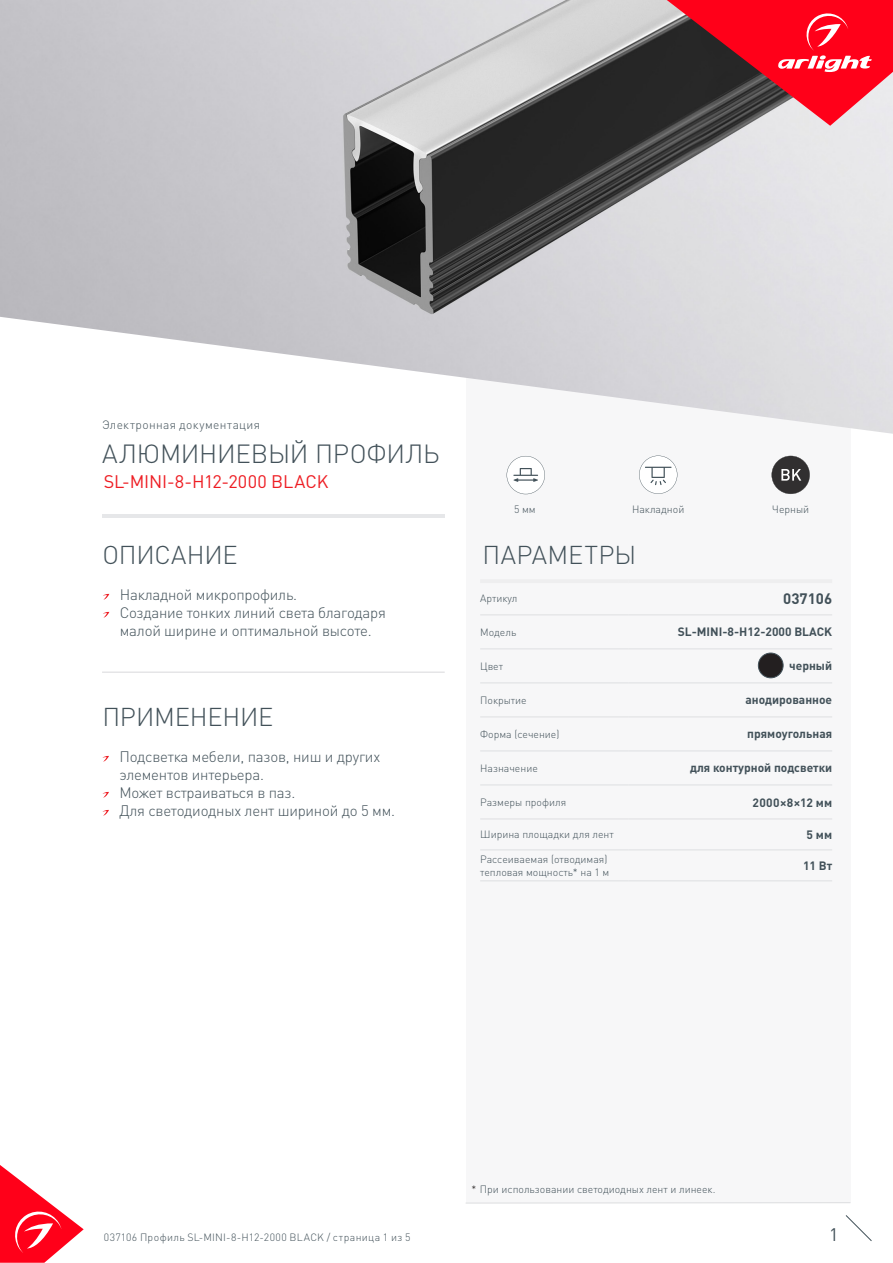
<style>
.page{position:relative;width:893px;height:1263px;background:#fff}
.page>*{position:absolute;margin:0;border:0;box-sizing:border-box;transform-origin:0 0}
.t1{font:300 25.95px "DIN Pro";letter-spacing:-.01em;color:#425159}
.t2{font:300 25.5px "DIN Pro";letter-spacing:-.005em;color:#425159}
.t3{font:300 25.5px "DIN Pro";letter-spacing:.015em;color:#425159}
.t4{font:18px "DIN Pro";letter-spacing:-.01em;color:#ee1d23}
.t5{font:18px "DIN Pro";color:#425159}
.t6{font:300 15px/18px "DIN Pro";letter-spacing:-.015em;color:#425159}
.t7{font:700 15px "DIN Pro";color:#425159}
.t8{font:700 12px "DIN Pro";color:#425159}
.t9{font:300 12px "DIN Pro";letter-spacing:.03em;color:#425159}
.t10{font:300 10.5px/12.6px "DIN Pro";color:#425159}
.t11{font:300 10.5px "DIN Pro";letter-spacing:.03em;color:#425159}
.s1{color:#231f20}
</style>
<div class="page">
<svg style="left:0;top:1165px;width:84px;height:98px"></svg>
<svg style="left:845px;top:1215px;width:27px;height:26px"></svg>
<div style="left:466px;top:250px;width:384px;height:953px;background:#f7f7f8"></div>
<img style="left:0;top:0;width:893px;height:434px">
<hr style="left:102px;top:514px;width:342px;height:3px;background:#e6e7e9">
<hr style="left:480px;top:579px;width:148px;height:4px;background:#eeeeef">
<hr style="left:628px;top:579px;width:204px;height:4px;background:#eeeeef">
<hr style="left:480px;top:614px;width:148px;height:1px;background:#e6e7e9">
<hr style="left:628px;top:614px;width:204px;height:1px;background:#e6e7e9">
<hr style="left:480px;top:648px;width:148px;height:2px;background:#e6e7e9">
<hr style="left:628px;top:648px;width:204px;height:2px;background:#e6e7e9">
<hr style="left:480px;top:682px;width:148px;height:2px;background:#e6e7e9">
<hr style="left:628px;top:682px;width:204px;height:2px;background:#e6e7e9">
<hr style="left:480px;top:716px;width:148px;height:2px;background:#e6e7e9">
<hr style="left:628px;top:716px;width:204px;height:2px;background:#e6e7e9">
<hr style="left:480px;top:750px;width:148px;height:2px;background:#e6e7e9">
<hr style="left:628px;top:750px;width:204px;height:2px;background:#e6e7e9">
<hr style="left:480px;top:784px;width:148px;height:2px;background:#e6e7e9">
<hr style="left:628px;top:784px;width:204px;height:2px;background:#e6e7e9">
<hr style="left:480px;top:818px;width:148px;height:2px;background:#e6e7e9">
<hr style="left:628px;top:818px;width:204px;height:2px;background:#e6e7e9">
<hr style="left:480px;top:849px;width:148px;height:2px;background:#e6e7e9">
<hr style="left:628px;top:849px;width:204px;height:2px;background:#e6e7e9">
<hr style="left:480px;top:880px;width:148px;height:1px;background:#e6e7e9">
<hr style="left:628px;top:880px;width:204px;height:1px;background:#e6e7e9">
<hr style="left:466px;top:1202px;width:384px;height:1px;background:#dcdddf">
<svg style="left:667px;top:0;width:226px;height:126px;background:#bd313f"></svg>
<svg style="left:103px;top:594px;width:6px;height:6px"></svg>
<svg style="left:103px;top:612px;width:6px;height:6px"></svg>
<svg style="left:102px;top:756px;width:7px;height:6px"></svg>
<svg style="left:102px;top:792px;width:7px;height:6px"></svg>
<svg style="left:102px;top:810px;width:7px;height:6px"></svg>
<hr style="left:102px;top:672px;width:343px;height:1px;background:#dcdddf">
<div style="left:758px;top:653px;width:25px;height:25px;background:#231f20;border-radius:50%"></div>
<div style="left:758px;top:653px;width:25px;height:25px;border:1px solid #425159;border-radius:50%"></div>
<svg style="left:507px;top:456px;width:38px;height:38px"></svg>
<svg style="left:772px;top:456px;width:38px;height:38px"></svg>
<svg style="left:639px;top:456px;width:38px;height:38px"></svg>
<p class="t9" style="left:102px;top:417px;width:160px">Электронная документация</p>
<p class="t1" style="left:102px;top:436px;width:339px">АЛЮМИНИЕВЫЙ ПРОФИЛЬ</p>
<p class="t4" style="left:104px;top:470px;width:226px">SL-MINI-8-H12-2000 BLACK</p>
<p class="t2" style="left:102px;top:537px;width:137px">ОПИСАНИЕ</p>
<p class="t6" style="left:120px;top:584px;width:179px">Накладной микропрофиль.</p>
<p class="t6" style="left:120px;top:602px;width:268px">Создание тонких линий света благодаря малой ширине и оптимальной высоте.</p>
<p class="t2" style="left:102px;top:699px;width:172px">ПРИМЕНЕНИЕ</p>
<p class="t6" style="left:119px;top:746px;width:262px">Подсветка мебели, пазов, ниш и других элементов интерьера.</p>
<p class="t6" style="left:119px;top:782px;width:178px">Может встраиваться в паз.</p>
<p class="t6" style="left:119px;top:800px;width:277px">Для светодиодных лент шириной до 5 мм.</p>
<p class="t10" style="left:514px;top:502px;width:23px">5 мм</p>
<p class="t10" style="left:632px;top:502px;width:54px">Накладной</p>
<p class="t10" style="left:772px;top:502px;width:38px">Черный</p>
<p class="t3" style="left:483px;top:537px;width:155px">ПАРАМЕТРЫ</p>
<p class="t10" style="left:480px;top:591px;width:39px">Артикул</p>
<p class="t7" style="left:783px;top:588px;width:50px">037106</p>
<p class="t10" style="left:480px;top:625px;width:38px">Модель</p>
<p class="t8" style="left:678px;top:624px;width:156px">SL-MINI-8-H12-2000 BLACK</p>
<p class="t10" style="left:480px;top:659px;width:24px">Цвет</p>
<p class="t8" style="left:789px;top:658px;width:44px">черный</p>
<p class="t10" style="left:480px;top:693px;width:48px">Покрытие</p>
<p class="t8" style="left:745px;top:692px;width:88px">анодированное</p>
<p class="t10" style="left:480px;top:727px;width:81px">Форма (сечение)</p>
<p class="t8" style="left:747px;top:726px;width:86px">прямоугольная</p>
<p class="t10" style="left:480px;top:761px;width:59px">Назначение</p>
<p class="t8" style="left:690px;top:760px;width:144px">для контурной подсветки</p>
<p class="t10" style="left:480px;top:795px;width:87px">Размеры профиля</p>
<p class="t8" style="left:753px;top:794px;width:81px">2000×8×12 мм</p>
<p class="t10" style="left:480px;top:828px;width:135px">Ширина площадки для лент</p>
<p class="t8" style="left:806px;top:826px;width:27px">5 мм</p>
<p class="t10" style="left:480px;top:852px;width:131px">Рассеиваемая (отводимая) тепловая мощность* на 1 м</p>
<p class="t8" style="left:803px;top:857px;width:31px">11 Вт</p>
<p class="t10" style="left:471px;top:1183px;width:246px"><span class="s1">*</span> При использовании светодиодных лент и линеек.</p>
<p class="t11" style="left:104px;top:1230px;width:308px">037106 Профиль SL-MINI-8-H12-2000 BLACK / страница 1 из 5</p>
<p class="t5" style="left:829px;top:1222px;width:11px">1</p>
</div>
